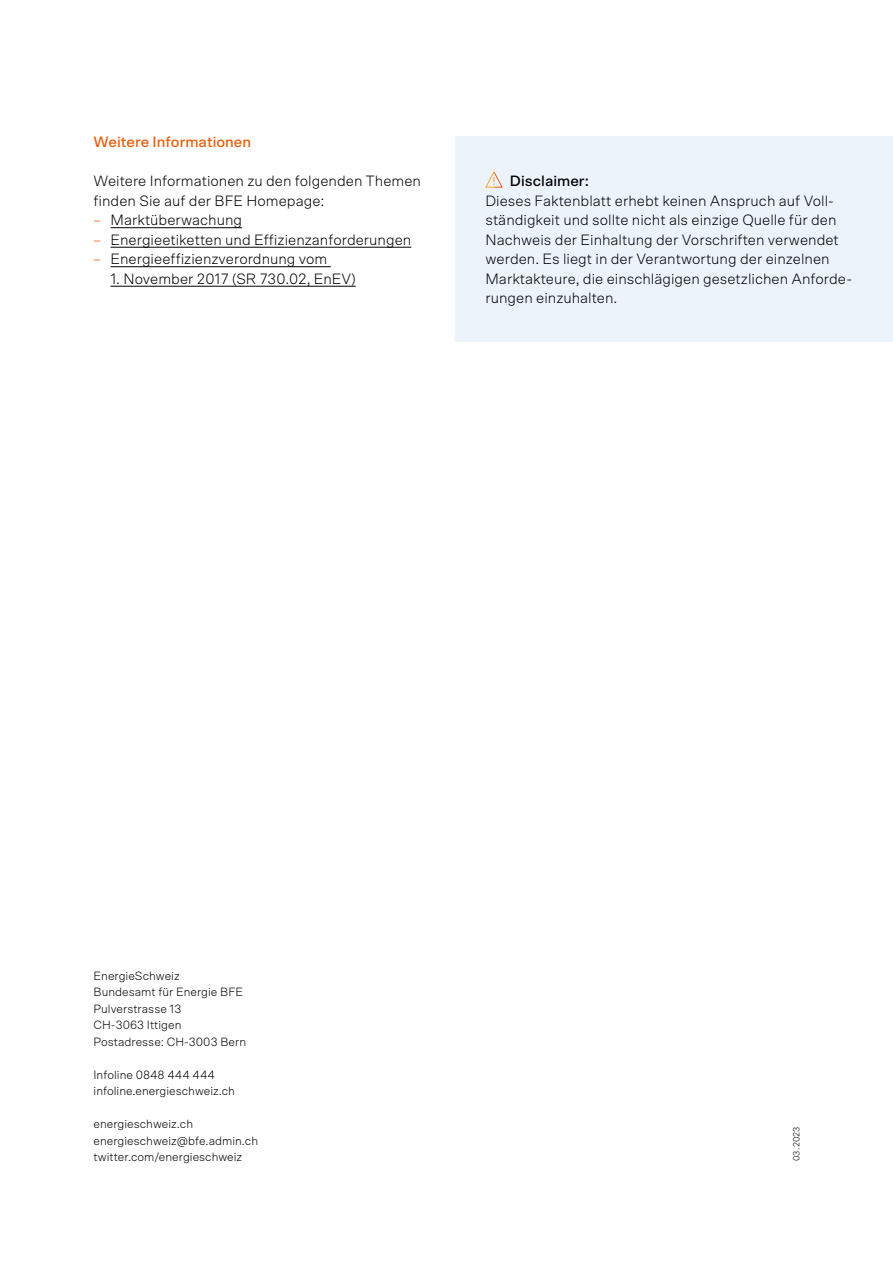
<style>
.page{position:relative;width:893px;height:1263px;background:#fff}
.page>*{position:absolute;margin:0;border:0;box-sizing:border-box;transform-origin:0 0}
.t1{font:300 15px/19.5px "Scto Grotesk A";color:#000}
.t2{font:500 15px "Scto Grotesk A";color:#ea5b0b}
.t3{font:500 15px "Scto Grotesk A";color:#000}
.t4{font:300 12px/16.5px "Scto Grotesk A";color:#000}
.t5{font:300 9px "Scto Grotesk A";letter-spacing:.015em;color:#000}
.s1{color:#ea5b0b}
</style>
<div class="page">
<hr style="left:111px;top:227px;width:131px;height:1px;background:#000">
<hr style="left:111px;top:247px;width:300px;height:1px;background:#000">
<hr style="left:111px;top:266px;width:220px;height:1px;background:#000">
<hr style="left:111px;top:286px;width:245px;height:1px;background:#000">
<div style="left:455px;top:136px;width:438px;height:206px;background:#ecf3fb"></div>
<svg style="left:485px;top:171px;width:18px;height:17px"></svg>
<p class="t2" style="left:94px;top:133px;width:159px">Weitere Informationen</p>
<p class="t1" style="left:94px;top:171px;width:329px">Weitere Informationen zu den folgenden Themen finden Sie auf der BFE Homepage:</p>
<p class="t1" style="left:94px;top:210px;width:150px"><span class="s1">–</span> Marktüberwachung</p>
<p class="t1" style="left:94px;top:229px;width:319px"><span class="s1">–</span> Energieetiketten und Effizienzanforderungen</p>
<p class="t1" style="left:94px;top:249px;width:235px"><span class="s1">–</span> Energieeffizienzverordnung vom</p>
<p class="t1" style="left:111px;top:268px;width:247px">1. November 2017 (SR 730.02, EnEV)</p>
<p class="t3" style="left:510px;top:172px;width:81px">Disclaimer:</p>
<p class="t1" style="left:485px;top:190px;width:368px">Dieses Faktenblatt erhebt keinen Anspruch auf Voll&shy;ständigkeit und sollte nicht als einzige Quelle für den Nachweis der Einhaltung der Vorschriften verwendet werden. Es liegt in der Verantwortung der einzelnen Marktakteure, die einschlägigen gesetzlichen Anforde&shy;rungen einzuhalten.</p>
<p class="t4" style="left:94px;top:967px;width:154px">EnergieSchweiz<br>Bundesamt für Energie BFE<br>Pulverstrasse 13<br>CH-3063 Ittigen<br>Postadresse: CH-3003 Bern</p>
<p class="t4" style="left:94px;top:1066px;width:143px">Infoline 0848 444 444 infoline.energieschweiz.ch</p>
<p class="t4" style="left:94px;top:1116px;width:166px">energieschweiz.ch energieschweiz@bfe.admin.ch twitter.com/energieschweiz</p>
<p class="t5" style="left:791px;top:1161px;width:36px;rotate:-90deg">03.2023</p>
</div>
